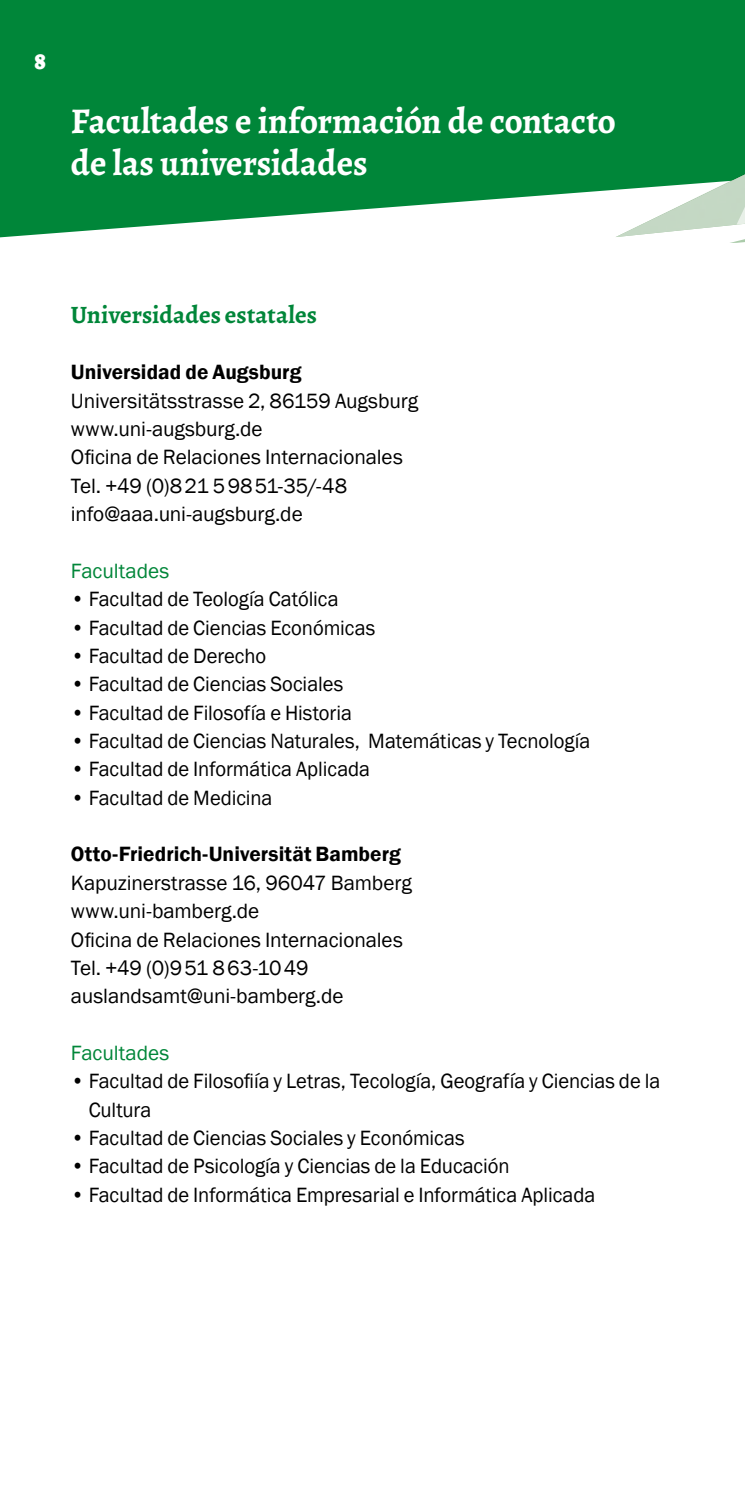
<style>
.page{position:relative;width:745px;height:1489px;background:#fff}
.page>*{position:absolute;margin:0;border:0;box-sizing:border-box;transform-origin:0 0}
.t1{font:700 36.25px/42.5px "Alegreya";letter-spacing:-.005em;color:#fff}
.t2{font:700 25px "Alegreya";letter-spacing:.005em;color:#008639}
.t3{font:900 25px "Alegreya";color:#fff}
.t4{font:21.25px/28.2px "Franklin Gothic";letter-spacing:-.005em;color:#000}
.t5{font:600 21.25px "Franklin Gothic";letter-spacing:.005em;color:#000}
.t6{font:21.25px "Franklin Gothic";letter-spacing:-.005em;color:#008639}
</style>
<div class="page">
<svg style="left:0;top:0;width:615px;height:237px;background:#19914c"></svg>
<svg style="left:615px;top:0;width:129px;height:243px;background:#379f62"></svg>
<p class="t3" style="left:35px;top:44px;width:13px">8</p>
<h1 class="t1" style="left:71px;top:99px;width:546px">Facultades e información de contacto de las universidades</h1>
<p class="t2" style="left:71px;top:298px;width:247px">Universidades estatales</p>
<p class="t5" style="left:71px;top:359px;width:232px">Universidad de Augsburg</p>
<p class="t4" style="left:71px;top:387px;width:348px">Universitätsstrasse 2, 86159 Augsburg www.uni-augsburg.de<br>Oficina de Relaciones Internacionales<br>Tel. +49 (0)821 59851-35/-48 info@aaa.uni-augsburg.de</p>
<p class="t6" style="left:71px;top:557px;width:100px">Facultades</p>
<p class="t4" style="left:71px;top:585px;width:269px">• Facultad de Teología Católica</p>
<p class="t4" style="left:71px;top:614px;width:305px">• Facultad de Ciencias Económicas</p>
<p class="t4" style="left:71px;top:642px;width:197px">• Facultad de Derecho</p>
<p class="t4" style="left:71px;top:670px;width:274px">• Facultad de Ciencias Sociales</p>
<p class="t4" style="left:71px;top:699px;width:282px">• Facultad de Filosofía e Historia</p>
<p class="t4" style="left:71px;top:727px;width:520px">• Facultad de Ciencias Naturales, Matemáticas y Tecnología</p>
<p class="t4" style="left:71px;top:755px;width:300px">• Facultad de Informática Aplicada</p>
<p class="t4" style="left:71px;top:784px;width:203px">• Facultad de Medicina</p>
<p class="t5" style="left:71px;top:841px;width:331px">Otto-Friedrich-Universität Bamberg</p>
<p class="t4" style="left:71px;top:869px;width:342px">Kapuzinerstrasse 16, 96047 Bamberg www.uni-bamberg.de<br>Oficina de Relaciones Internacionales<br>Tel. +49 (0)951 863-1049 auslandsamt@uni-bamberg.de</p>
<p class="t6" style="left:71px;top:1039px;width:100px">Facultades</p>
<p class="t4" style="left:89px;top:1067px;width:573px;text-indent:-18px">• Facultad de Filosofiía y Letras, Tecología, Geografía y Ciencias de la<br>Cultura</p>
<p class="t4" style="left:71px;top:1124px;width:395px">• Facultad de Ciencias Sociales y Económicas</p>
<p class="t4" style="left:71px;top:1152px;width:440px">• Facultad de Psicología y Ciencias de la Educación</p>
<p class="t4" style="left:71px;top:1180px;width:525px">• Facultad de Informática Empresarial e Informática Aplicada</p>
</div>
